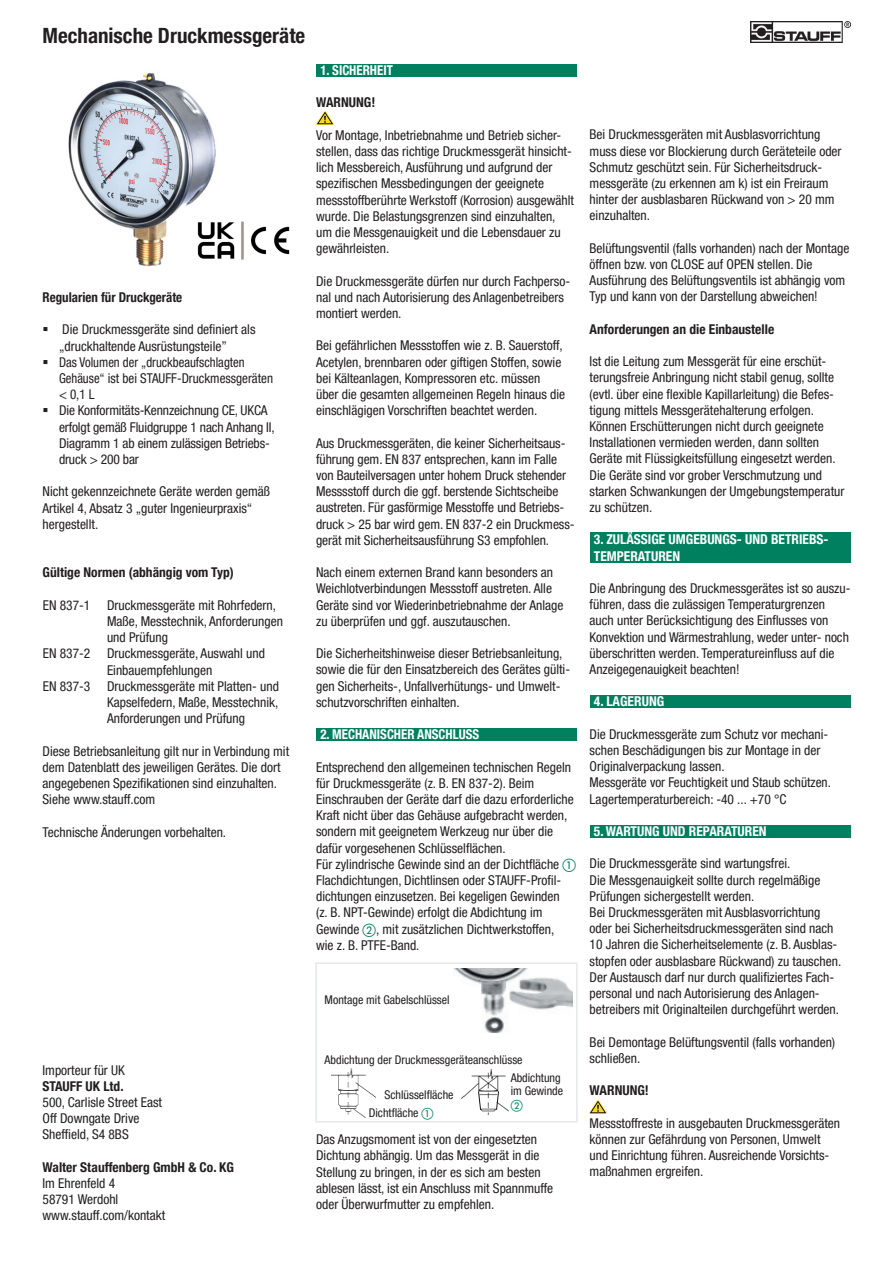
<style>
.page{position:relative;width:893px;height:1263px;background:#fff}
.page>*{position:absolute;margin:0;border:0;box-sizing:border-box;transform-origin:0 0}
.t1{font:700 condensed 21px "Helvetica Neue LTW1 G";color:#231f20}
.t2{font:condensed 13.5px/16.2px "Helvetica Neue LTW1 G";color:#231f20}
.t3{font:700 condensed 13.5px "Helvetica Neue LTW1 G";color:#231f20}
.t4{font:700 condensed 13.5px/16.2px "Helvetica Neue LTW1 G";color:#fff}
.t5{font:condensed 13.5px/16.2px "Helvetica Neue LTW1 G";color:#231f20;scale:.94 1}
.t6{font:700 condensed 13.5px "Helvetica Neue LTW1 G";color:#fff;scale:.96 1}
.t7{font:700 condensed 13.5px "Helvetica Neue LTW1 G";color:#231f20;scale:.96 1}
.t8{font:condensed 12px/13px "Helvetica Neue LTW1 G";color:#231f20}
.t9{font:12px "European Pi One";color:#00805f}
.s1{font-family:"European Pi One";font-stretch:normal;color:#00805f}
</style>
<div class="page">
<div style="left:590px;top:825px;width:260px;height:12px;background:#00805f"></div>
<div style="left:590px;top:695px;width:260px;height:12px;background:#00805f"></div>
<div style="left:590px;top:532px;width:260px;height:30px;background:#00805f"></div>
<div style="left:316px;top:728px;width:261px;height:12px;background:#00805f"></div>
<div style="left:316px;top:64px;width:261px;height:12px;background:#00805f"></div>
<img style="left:68px;top:73px;width:148px;height:194px">
<img style="left:183px;top:214px;width:107px;height:53px">
<img style="left:751px;top:21px;width:99px;height:22px">
<img style="left:316px;top:111px;width:17px;height:14px">
<img style="left:590px;top:1100px;width:17px;height:13px">
<div style="left:315px;top:962px;width:263px;height:160px;border:2px solid #e6e7e9"></div>
<img style="left:332px;top:1068px;width:44px;height:49px">
<img style="left:461px;top:1069px;width:47px;height:45px">
<img style="left:454px;top:968px;width:119px;height:65px">
<h1 class="t1" style="left:43px;top:23px;width:264px">Mechanische Druckmessgeräte</h1>
<p class="t7" style="left:43px;top:289px;width:147px">Regularien für Druckgeräte</p>
<p class="t2" style="left:59px;top:322px;width:198px;text-indent:-16px">▪ Die Druckmessgeräte sind definiert als „druckhaltende Ausrüstungsteile”</p>
<p class="t5" style="left:59px;top:354px;width:229px;text-indent:-16px">▪ Das Volumen der „druckbeaufschlagten<br>Gehäuse“ ist bei STAUFF-Druckmessgeräten &lt; 0,1 L</p>
<p class="t2" style="left:59px;top:403px;width:217px;text-indent:-16px">▪ Die Konformitäts-Kennzeichnung CE, UKCA erfolgt gemäß Fluidgruppe 1 nach Anhang II, Diagramm 1 ab einem zulässigen Betriebs&shy;druck &gt; 200 bar</p>
<p class="t2" style="left:43px;top:484px;width:229px">Nicht gekennzeichnete Geräte werden gemäß<br>Artikel 4, Absatz 3 „guter Ingenieurpraxis“ hergestellt.</p>
<p class="t3" style="left:43px;top:564px;width:193px">Gültige Normen (abhängig vom Typ)</p>
<p class="t2" style="left:43px;top:597px;width:235px">EN 837-1 Druckmessgeräte mit Rohrfedern,</p>
<p class="t2" style="left:107px;top:613px;width:177px">Maße, Messtechnik, Anforderungen</p>
<p class="t2" style="left:107px;top:629px;width:62px">und Prüfung</p>
<p class="t2" style="left:43px;top:646px;width:224px">EN 837-2 Druckmessgeräte, Auswahl und</p>
<p class="t2" style="left:107px;top:662px;width:107px">Einbauempfehlungen</p>
<p class="t2" style="left:43px;top:678px;width:238px">EN 837-3 Druckmessgeräte mit Platten- und</p>
<p class="t2" style="left:107px;top:694px;width:173px">Kapselfedern, Maße, Messtechnik,</p>
<p class="t2" style="left:107px;top:710px;width:139px">Anforderungen und Prüfung</p>
<p class="t2" style="left:43px;top:743px;width:248px">Diese Betriebsanleitung gilt nur in Verbindung mit dem Datenblatt des jeweiligen Gerätes. Die dort angegebenen Spezifikationen sind einzuhalten.<br>Siehe www.stauff.com</p>
<p class="t2" style="left:43px;top:824px;width:185px">Technische Änderungen vorbehalten.</p>
<p class="t6" style="left:320px;top:62px;width:77px">1. SICHERHEIT</p>
<p class="t3" style="left:316px;top:94px;width:61px">WARNUNG!</p>
<p class="t2" style="left:316px;top:127px;width:259px">Vor Montage, Inbetriebnahme und Betrieb sicher&shy;stellen, dass das richtige Druckmessgerät hinsicht&shy;lich Messbereich, Ausführung und aufgrund der spezifischen Messbedingungen der geeignete messstoffberührte Werkstoff (Korrosion) ausgewählt wurde. Die Belastungsgrenzen sind einzuhalten, um die Messgenauigkeit und die Lebensdauer zu gewährleisten.</p>
<p class="t2" style="left:316px;top:273px;width:255px">Die Druckmessgeräte dürfen nur durch Fachperso&shy;nal und nach Autorisierung des Anlagenbetreibers montiert werden.</p>
<p class="t2" style="left:316px;top:338px;width:251px">Bei gefährlichen Messstoffen wie z. B. Sauerstoff, Acetylen, brennbaren oder giftigen Stoffen, sowie bei Kälteanlagen, Kompressoren etc. müssen über die gesamten allgemeinen Regeln hinaus die einschlägigen Vorschriften beachtet werden.</p>
<p class="t2" style="left:316px;top:435px;width:260px">Aus Druckmessgeräten, die keiner Sicherheitsaus&shy;führung gem. EN 837 entsprechen, kann im Falle von Bauteilversagen unter hohem Druck stehender Messsstoff durch die ggf. berstende Sichtscheibe austreten. Für gasförmige Messtoffe und Betriebs&shy;druck &gt; 25 bar wird gem. EN 837-2 ein Druckmess&shy;gerät mit Sicherheitsausführung S3 empfohlen.</p>
<p class="t2" style="left:316px;top:564px;width:249px">Nach einem externen Brand kann besonders an Weichlotverbindungen Messstoff austreten. Alle Geräte sind vor Wiederinbetriebnahme der Anlage zu überprüfen und ggf. auszutauschen.</p>
<p class="t2" style="left:316px;top:645px;width:255px">Die Sicherheitshinweise dieser Betriebsanleitung, sowie die für den Einsatzbereich des Gerätes gülti&shy;gen Sicherheits-, Unfallverhütungs- und Umwelt&shy;schutzvorschriften einhalten.</p>
<p class="t6" style="left:320px;top:726px;width:167px">2. MECHANISCHER ANSCHLUSS</p>
<p class="t2" style="left:316px;top:759px;width:261px">Entsprechend den allgemeinen technischen Regeln für Druckmessgeräte (z. B. EN 837-2). Beim Einschrauben der Geräte darf die dazu erforderliche Kraft nicht über das Gehäuse aufgebracht werden, sondern mit geeignetem Werkzeug nur über die dafür vorgesehenen Schlüsselflächen.<br>Für zylindrische Gewinde sind an der Dichtfläche <span class="s1">a </span>Flachdichtungen, Dichtlinsen oder STAUFF-Profil&shy;dichtungen einzusetzen. Bei kegeligen Gewinden<br>(z. B. NPT-Gewinde) erfolgt die Abdichtung im Gewinde <span class="s1">b</span>‚ mit zusätzlichen Dichtwerkstoffen,<br>wie z. B. PTFE-Band.</p>
<p class="t8" style="left:325px;top:993px;width:126px">Montage mit Gabelschlüssel</p>
<p class="t2" style="left:43px;top:1062px;width:84px">Importeur für UK</p>
<p class="t3" style="left:43px;top:1078px;width:83px">STAUFF UK Ltd.</p>
<p class="t2" style="left:43px;top:1094px;width:121px">500, Carlisle Street East<br>Off Downgate Drive<br>Sheffield, S4 8BS</p>
<p class="t3" style="left:43px;top:1159px;width:193px">Walter Stauffenberg GmbH &amp; Co. KG</p>
<p class="t2" style="left:43px;top:1175px;width:124px">Im Ehrenfeld 4<br>58791 Werdohl www.stauff.com/kontakt</p>
<p class="t8" style="left:325px;top:1053px;width:200px">Abdichtung der Druckmessgeräteanschlüsse</p>
<p class="t8" style="left:369px;top:1086px;width:86px;line-height:17.5px;text-indent:16px">Schlüsselfläche<br>Dichtfläche <span class="s1">a</span></p>
<p class="t8" style="left:511px;top:1071px;width:54px">Abdichtung im Gewinde</p>
<p class="t9" style="left:511px;top:1100px;width:13px">b</p>
<p class="t2" style="left:316px;top:1131px;width:239px">Das Anzugsmoment ist von der eingesetzten Dichtung abhängig. Um das Messgerät in die Stellung zu bringen, in der es sich am besten ablesen lässt, ist ein Anschluss mit Spannmuffe oder Überwurfmutter zu empfehlen.</p>
<p class="t2" style="left:590px;top:127px;width:253px">Bei Druckmessgeräten mit Ausblasvorrichtung muss diese vor Blockierung durch Geräteteile oder Schmutz geschützt sein. Für Sicherheitsdruck&shy;messgeräte (zu erkennen am k) ist ein Freiraum hinter der ausblasbaren Rückwand von &gt; 20 mm einzuhalten.</p>
<p class="t2" style="left:590px;top:240px;width:261px">Belüftungsventil (falls vorhanden) nach der Montage öffnen bzw. von CLOSE auf OPEN stellen. Die Ausführung des Belüftungsventils ist abhängig vom Typ und kann von der Darstellung abweichen!</p>
<p class="t3" style="left:590px;top:321px;width:186px">Anforderungen an die Einbaustelle</p>
<p class="t2" style="left:590px;top:353px;width:256px">Ist die Leitung zum Messgerät für eine erschüt&shy;terungsfreie Anbringung nicht stabil genug, sollte (evtl. über eine flexible Kapillarleitung) die Befes&shy;tigung mittels Messgerätehalterung erfolgen.<br>Können Erschütterungen nicht durch geeignete Installationen vermieden werden, dann sollten Geräte mit Flüssigkeitsfüllung eingesetzt werden.<br>Die Geräte sind vor grober Verschmutzung und starken Schwankungen der Umgebungstemperatur zu schützen.</p>
<p class="t4" style="left:594px;top:531px;width:236px">3. ZULÄSSIGE UMGEBUNGS- UND BETRIEBS-<br>TEMPERATUREN</p>
<p class="t2" style="left:590px;top:580px;width:262px">Die Anbringung des Druckmessgerätes ist so auszu&shy;führen, dass die zulässigen Temperaturgrenzen auch unter Berücksichtigung des Einflusses von Konvektion und Wärmestrahlung, weder unter- noch überschritten werden. Temperatureinfluss auf die Anzeigegenauigkeit beachten!</p>
<p class="t4" style="left:594px;top:693px;width:72px">4. LAGERUNG</p>
<p class="t2" style="left:590px;top:726px;width:243px">Die Druckmessgeräte zum Schutz vor mechani&shy;schen Beschädigungen bis zur Montage in der Originalverpackung lassen.<br>Messgeräte vor Feuchtigkeit und Staub schützen.<br>Lagertemperaturbereich: -40 ... +70 °C</p>
<p class="t4" style="left:594px;top:823px;width:174px">5. WARTUNG UND REPARATUREN</p>
<p class="t2" style="left:590px;top:856px;width:253px">Die Druckmessgeräte sind wartungsfrei.<br>Die Messgenauigkeit sollte durch regelmäßige Prüfungen sichergestellt werden.<br>Bei Druckmessgeräten mit Ausblasvorrichtung oder bei Sicherheitsdruckmessgeräten sind nach 10 Jahren die Sicherheitselemente (z. B. Ausblas&shy;stopfen oder ausblasbare Rückwand) zu tauschen.<br>Der Austausch darf nur durch qualifiziertes Fach&shy;personal und nach Autorisierung des Anlagen&shy;betreibers mit Originalteilen durchgeführt werden.</p>
<p class="t2" style="left:590px;top:1034px;width:247px">Bei Demontage Belüftungsventil (falls vorhanden) schließen.</p>
<p class="t3" style="left:590px;top:1082px;width:61px">WARNUNG!</p>
<p class="t2" style="left:590px;top:1115px;width:252px">Messstoffreste in ausgebauten Druckmessgeräten können zur Gefährdung von Personen, Umwelt und Einrichtung führen. Ausreichende Vorsichts&shy;maßnahmen ergreifen.</p>
</div>
